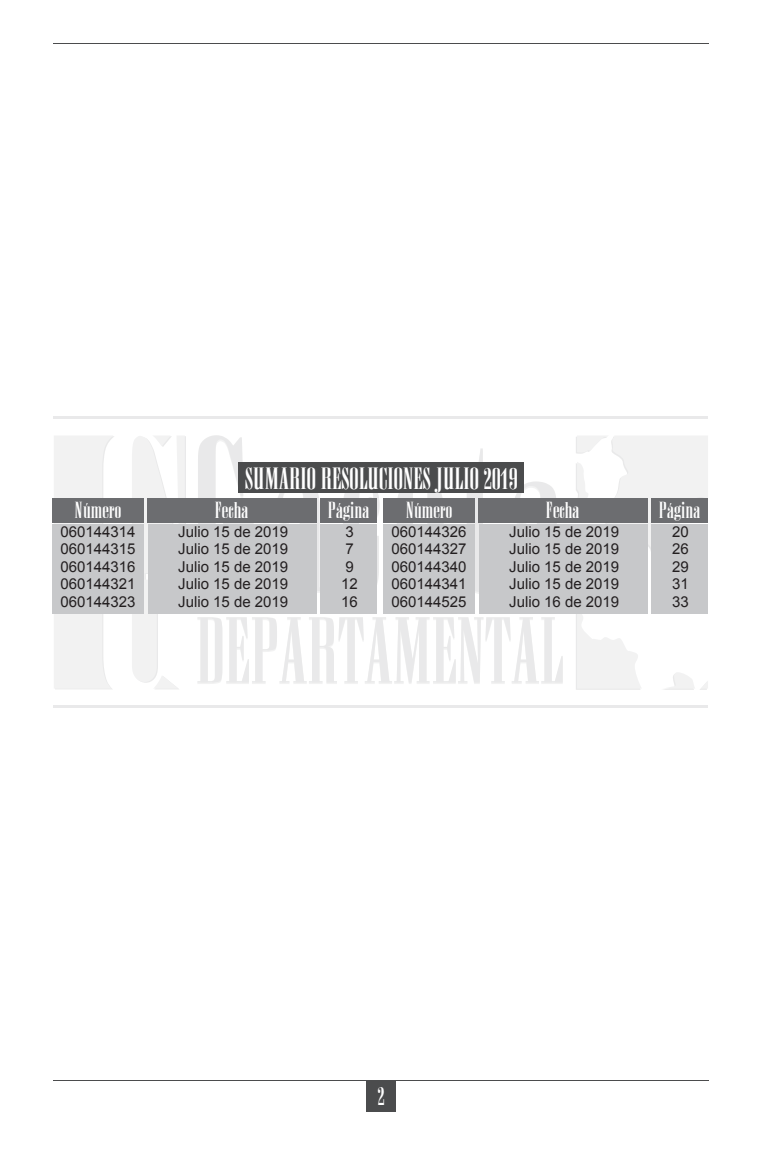
<style>
.page{position:relative;width:762px;height:1159px;background:#fff}
.page>*{position:absolute;margin:0;border:0;box-sizing:border-box;transform-origin:0 0}
.t1{font:26.5px "Anatevka";color:#fff}
.t2{font:22.5px "Anatevka";color:#fff}
.t3{font:20px "Anatevka";color:#fff}
.t4{font:15px "Arial";color:#231f20}
</style>
<div class="page">
<svg style="left:198px;top:435px;width:55px;height:89px"></svg>
<svg style="left:272px;top:493px;width:54px;height:101px"></svg>
<svg style="left:343px;top:493px;width:36px;height:90px"></svg>
<svg style="left:397px;top:493px;width:46px;height:31px"></svg>
<svg style="left:458px;top:448px;width:36px;height:146px"></svg>
<svg style="left:509px;top:481px;width:54px;height:43px"></svg>
<svg style="left:197px;top:617px;width:366px;height:67px"></svg>
<hr style="left:54px;top:705px;width:654px;height:2px;background:#4b4c4d">
<hr style="left:54px;top:416px;width:654px;height:2px;background:#4b4c4d">
<svg style="left:132px;top:436px;width:54px;height:253px"></svg>
<svg style="left:54px;top:436px;width:61px;height:253px"></svg>
<svg style="left:576px;top:436px;width:132px;height:141px"></svg>
<svg style="left:664px;top:672px;width:44px;height:18px"></svg>
<svg style="left:576px;top:614px;width:65px;height:76px"></svg>
<div style="left:366px;top:1080px;width:30px;height:31px;background:#4b4c4d"></div>
<hr style="left:53px;top:1080px;width:656px;height:1px;background:#4b4c4d">
<hr style="left:53px;top:43px;width:656px;height:1px;background:#4b4c4d">
<div style="left:52px;top:498px;width:91px;height:24px;background:#6c6d70"></div>
<div style="left:383px;top:498px;width:91px;height:24px;background:#6c6d70"></div>
<div style="left:147px;top:498px;width:169px;height:24px;background:#6c6d70"></div>
<div style="left:478px;top:498px;width:169px;height:24px;background:#6c6d70"></div>
<div style="left:320px;top:498px;width:57px;height:24px;background:#6c6d70"></div>
<div style="left:651px;top:498px;width:57px;height:24px;background:#6c6d70"></div>
<div style="left:52px;top:524px;width:91px;height:90px;background:#c7c8ca"></div>
<div style="left:383px;top:524px;width:91px;height:90px;background:#c7c8ca"></div>
<div style="left:148px;top:524px;width:168px;height:90px;background:#c7c8ca"></div>
<div style="left:479px;top:524px;width:168px;height:90px;background:#c7c8ca"></div>
<div style="left:320px;top:524px;width:57px;height:90px;background:#c7c8ca"></div>
<div style="left:651px;top:524px;width:57px;height:90px;background:#c7c8ca"></div>
<div style="left:238px;top:462px;width:286px;height:31px;background:#4b4c4d"></div>
<p class="t1" style="left:245px;top:462px;width:274px">SUMARIO RESOLUCIONES JULIO 2019</p>
<p class="t3" style="left:75px;top:498px;width:47px">Número</p>
<p class="t3" style="left:406px;top:498px;width:47px">Número</p>
<p class="t4" style="left:60px;top:522px;width:77px">060144314</p>
<p class="t4" style="left:60px;top:539px;width:77px">060144315</p>
<p class="t4" style="left:60px;top:557px;width:77px">060144316</p>
<p class="t4" style="left:60px;top:574px;width:77px">060144321</p>
<p class="t4" style="left:60px;top:592px;width:77px">060144323</p>
<p class="t3" style="left:215px;top:498px;width:35px">Fecha</p>
<p class="t3" style="left:545px;top:498px;width:35px">Fecha</p>
<p class="t4" style="left:178px;top:522px;width:112px">Julio 15 de 2019</p>
<p class="t4" style="left:178px;top:539px;width:112px">Julio 15 de 2019</p>
<p class="t4" style="left:178px;top:557px;width:112px">Julio 15 de 2019</p>
<p class="t4" style="left:178px;top:574px;width:112px">Julio 15 de 2019</p>
<p class="t4" style="left:178px;top:592px;width:112px">Julio 15 de 2019</p>
<p class="t3" style="left:327px;top:498px;width:43px">Página</p>
<p class="t3" style="left:658px;top:498px;width:43px">Página</p>
<p class="t4" style="left:345px;top:522px;width:10px">3</p>
<p class="t4" style="left:345px;top:539px;width:10px">7</p>
<p class="t4" style="left:345px;top:557px;width:10px">9</p>
<p class="t4" style="left:341px;top:574px;width:18px">12</p>
<p class="t4" style="left:341px;top:592px;width:18px">16</p>
<p class="t4" style="left:391px;top:522px;width:77px">060144326</p>
<p class="t4" style="left:391px;top:539px;width:77px">060144327</p>
<p class="t4" style="left:391px;top:557px;width:77px">060144340</p>
<p class="t4" style="left:391px;top:574px;width:77px">060144341</p>
<p class="t4" style="left:391px;top:592px;width:77px">060144525</p>
<p class="t4" style="left:509px;top:522px;width:112px">Julio 15 de 2019</p>
<p class="t4" style="left:509px;top:539px;width:112px">Julio 15 de 2019</p>
<p class="t4" style="left:509px;top:557px;width:112px">Julio 15 de 2019</p>
<p class="t4" style="left:509px;top:574px;width:112px">Julio 15 de 2019</p>
<p class="t4" style="left:509px;top:592px;width:112px">Julio 16 de 2019</p>
<p class="t4" style="left:672px;top:522px;width:18px">20</p>
<p class="t4" style="left:672px;top:539px;width:18px">26</p>
<p class="t4" style="left:672px;top:557px;width:18px">29</p>
<p class="t4" style="left:672px;top:574px;width:18px">31</p>
<p class="t4" style="left:672px;top:592px;width:18px">33</p>
<p class="t2" style="left:377px;top:1082px;width:9px">2</p>
</div>
